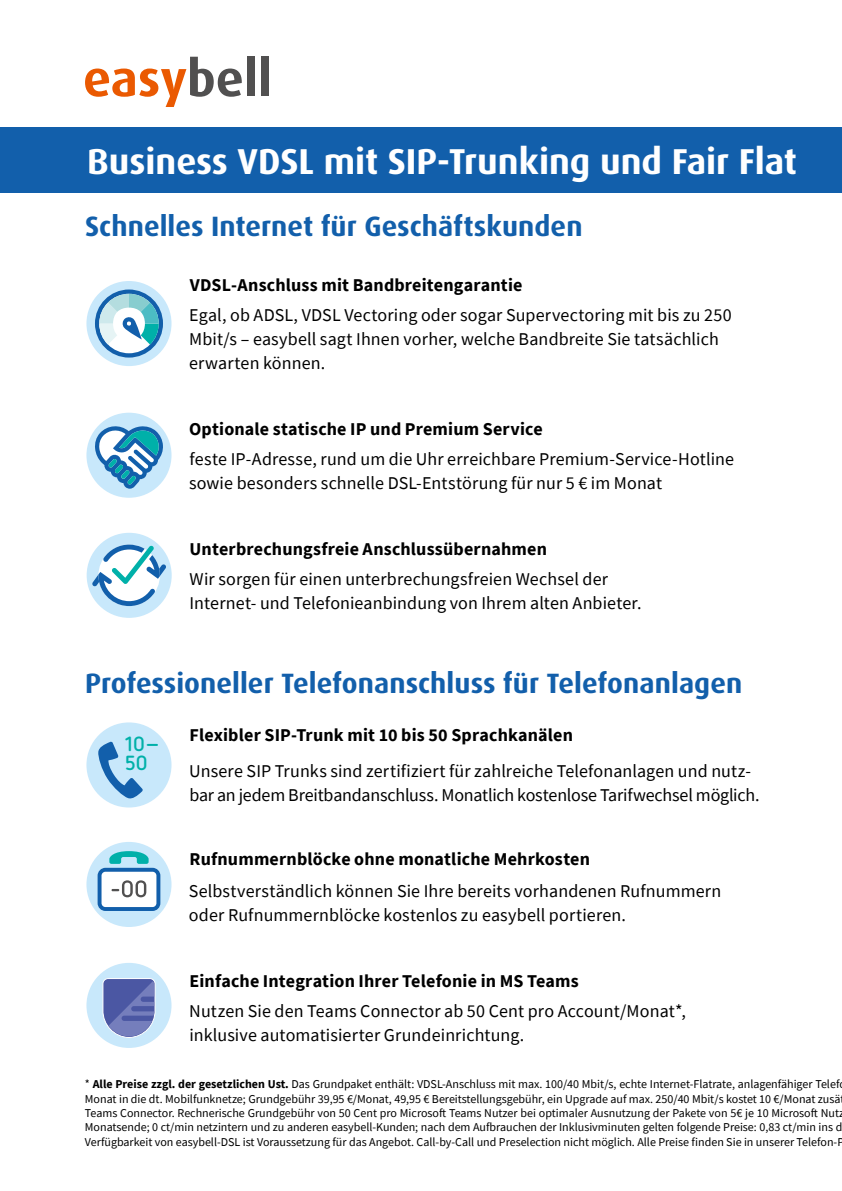
<style>
.page{position:relative;width:842px;height:1191px;background:#fff}
.page>*{position:absolute;margin:0;border:0;box-sizing:border-box;transform-origin:0 0}
.t1{font:700 36px "Dax OT";color:#fff}
.t2{font:700 28px "Dax OT";color:#125fab}
.t3{font:700 20.4px/19.2px "Netto OT";color:#00b0a9}
.t4{font:18px/24px "Source Sans Pro";letter-spacing:.005em;color:#000}
.t5{font:700 18px "Source Sans Pro";letter-spacing:.01em;color:#000}
.t6{font:12px/14.4px "Source Sans Pro";color:#000}
.s1{font-weight:700}
</style>
<div class="page">
<div style="left:0;top:128px;width:842px;height:65px;background:#125fab"></div>
<svg style="left:85px;top:57px;width:157px;height:50px"></svg>
<div style="left:247px;top:57px;width:8px;height:39px;background:#515050"></div>
<div style="left:261px;top:57px;width:8px;height:39px;background:#515050"></div>
<div style="left:86px;top:842px;width:85px;height:85px;background:#c8e8fb;border-radius:50%"></div>
<svg style="left:98px;top:851px;width:62px;height:60px"></svg>
<div style="left:86px;top:722px;width:85px;height:85px;background:#c8e8fb;border-radius:50%"></div>
<svg style="left:98px;top:741px;width:45px;height:58px"></svg>
<div style="left:86px;top:281px;width:85px;height:85px;background:#c8e8fb;border-radius:50%"></div>
<svg style="left:95px;top:289px;width:68px;height:68px"></svg>
<div style="left:99px;top:294px;width:60px;height:59px;background:#fff;border-radius:50%"></div>
<svg style="left:99px;top:294px;width:60px;height:50px"></svg>
<div style="left:86px;top:413px;width:85px;height:85px;background:#c8e8fb;border-radius:50%"></div>
<svg style="left:94px;top:424px;width:69px;height:66px"></svg>
<div style="left:87px;top:533px;width:85px;height:85px;background:#c8e8fb;border-radius:50%"></div>
<svg style="left:92px;top:544px;width:74px;height:62px"></svg>
<div style="left:86px;top:963px;width:85px;height:85px;background:#c8e8fb;border-radius:50%"></div>
<svg style="left:102px;top:978px;width:54px;height:60px;background:#717dba"></svg>
<h1 class="t1" style="left:87px;top:139px;width:711px">Business VDSL mit SIP-Trunking und Fair Flat</h1>
<h2 class="t2" style="left:85px;top:209px;width:499px">Schnelles Internet für Geschäftskunden</h2>
<p class="t5" style="left:190px;top:273px;width:334px">VDSL-Anschluss mit Bandbreitengarantie</p>
<p class="t4" style="left:189px;top:303px;width:544px">Egal, ob ADSL, VDSL Vectoring oder sogar Supervectoring mit bis zu 250<br>Mbit/s – easybell sagt Ihnen vorher, welche Bandbreite Sie tatsächlich erwarten können.</p>
<p class="t5" style="left:189px;top:417px;width:355px">Optionale statische IP und Premium Service</p>
<p class="t4" style="left:189px;top:447px;width:547px">feste IP-Adresse, rund um die Uhr erreichbare Premium-Service-Hotline sowie besonders schnelle DSL-Entstörung für nur 5 € im Monat</p>
<p class="t5" style="left:190px;top:537px;width:359px">Unterbrechungsfreie Anschlussübernahmen</p>
<p class="t4" style="left:189px;top:567px;width:454px">Wir sorgen für einen unterbrechungsfreien Wechsel der<br>Internet- und Telefonieanbindung von Ihrem alten Anbieter.</p>
<h2 class="t2" style="left:85px;top:665px;width:659px">Professioneller Telefonanschluss für Telefonanlagen</h2>
<p class="t5" style="left:190px;top:723px;width:385px">Flexibler SIP-Trunk mit 10 bis 50 Sprachkanälen</p>
<p class="t4" style="left:189px;top:759px;width:572px">Unsere SIP Trunks sind zertifiziert für zahlreiche Telefonanlagen und nutz&shy;bar an jedem Breitbandanschluss. Monatlich kostenlose Tarifwechsel möglich.</p>
<p class="t3" style="left:125px;top:734px;width:37px">10–<br>50</p>
<p class="t5" style="left:190px;top:847px;width:402px">Rufnummernblöcke ohne monatliche Mehrkosten</p>
<p class="t4" style="left:189px;top:879px;width:534px">Selbstverständlich können Sie Ihre bereits vorhandenen Rufnummern oder Rufnummernblöcke kostenlos zu easybell portieren.</p>
<p class="t5" style="left:190px;top:969px;width:391px">Einfache Integration Ihrer Telefonie in MS Teams</p>
<p class="t4" style="left:189px;top:999px;width:498px">Nutzen Sie den Teams Connector ab 50 Cent pro Account/Monat*, inklusive automatisierter Grundeinrichtung.</p>
<p class="t6" style="left:85px;top:1077px;width:761px">* <span class="s1">Alle Preise zzgl. der gesetzlichen Ust.</span> Das Grundpaket enthält: VDSL-Anschluss mit max. 100/40 Mbit/s, echte Internet-Flatrate, anlagenfähiger Telef Monat in die dt. Mobilfunknetze; Grundgebühr 39,95 €/Monat, 49,95 € Bereitstellungsgebühr, ein Upgrade auf max. 250/40 Mbit/s kostet 10 €/Monat zusä Teams Connector. Rechnerische Grundgebühr von 50 Cent pro Microsoft Teams Nutzer bei optimaler Ausnutzung der Pakete von 5€ je 10 Microsoft Nutz Monatsende; 0 ct/min netzintern und zu anderen easybell-Kunden; nach dem Aufbrauchen der Inklusivminuten gelten folgende Preise: 0,83 ct/min ins d Verfügbarkeit von easybell-DSL ist Voraussetzung für das Angebot. Call-by-Call und Preselection nicht möglich. Alle Preise finden Sie in unserer Telefon-P</p>
</div>
